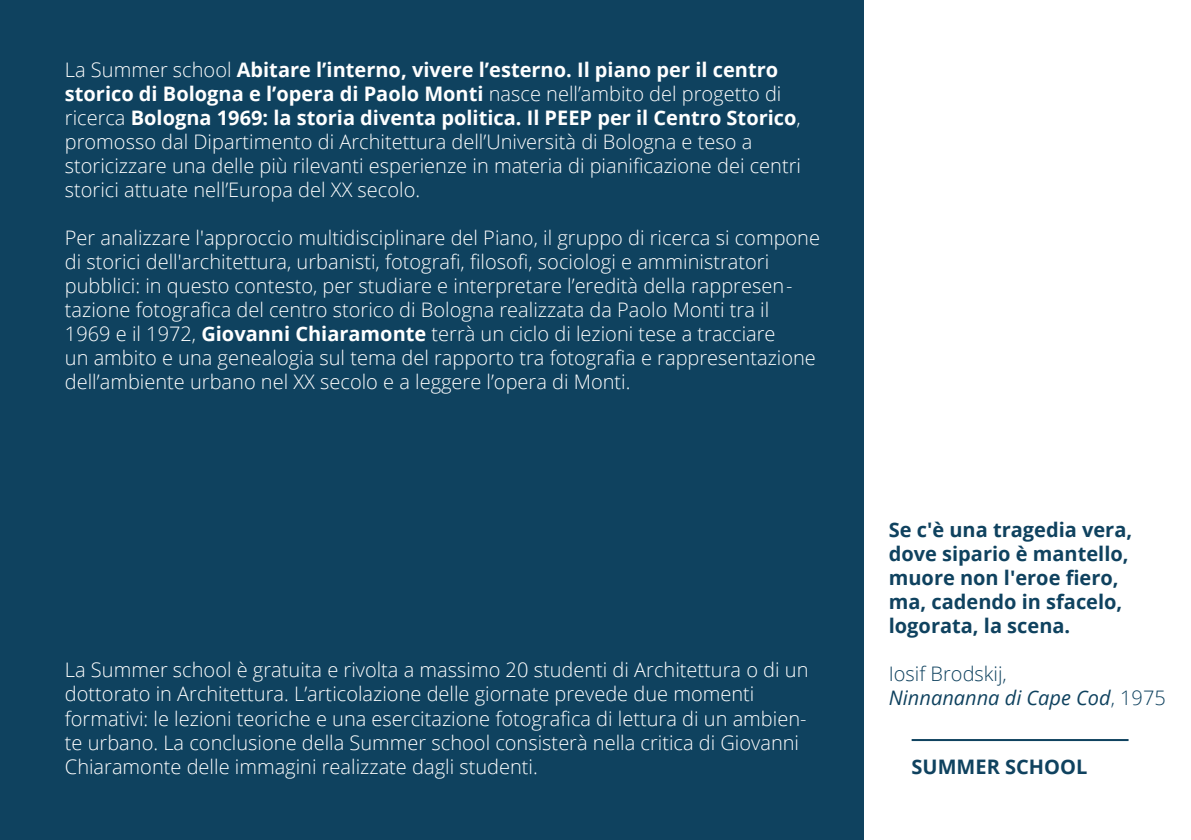
<style>
.page{position:relative;width:1191px;height:840px;background:#fff}
.page>*{position:absolute;margin:0;border:0;box-sizing:border-box;transform-origin:0 0}
.t1{font:300 20px/24px "Open Sans";color:#fff}
.t2{font:700 20px/24px "Open Sans";color:#0f425f}
.t3{font:300 20px/24px "Open Sans";color:#0f425f}
.s1{font-weight:700}
.s2{font-weight:400;font-style:italic}
</style>
<div class="page">
<div style="left:0;top:0;width:863px;height:839px;background:#0f425f"></div>
<hr style="left:911px;top:738px;width:217px;height:2px;background:#0f425f">
<p class="t1" style="left:65px;top:57px;width:737px">La Summer school <span class="s1">Abitare l’interno, vivere l’esterno. Il piano per il centro storico di Bologna e l’opera di Paolo Monti</span> nasce nell’ambito del progetto di ricerca <span class="s1">Bologna 1969: la storia diventa politica. Il PEEP per il Centro Storico</span>, promosso dal Dipartimento di Architettura dell’Università di Bologna e teso a storicizzare una delle più rilevanti esperienze in materia di pianificazione dei centri storici attuate nell’Europa del XX secolo.</p>
<p class="t1" style="left:65px;top:225px;width:756px">Per analizzare l'approccio multidisciplinare del Piano, il gruppo di ricerca si compone di storici dell'architettura, urbanisti, fotografi, filosofi, sociologi e amministratori pubblici: in questo contesto, per studiare e interpretare l’eredità della rappresen&shy;tazione fotografica del centro storico di Bologna realizzata da Paolo Monti tra il<br>1969 e il 1972, <span class="s1">Giovanni Chiaramonte</span> terrà un ciclo di lezioni tese a tracciare<br>un ambito e una genealogia sul tema del rapporto tra fotografia e rappresentazione dell’ambiente urbano nel XX secolo e a leggere l’opera di Monti.</p>
<p class="t1" style="left:65px;top:657px;width:745px">La Summer school è gratuita e rivolta a massimo 20 studenti di Architettura o di un dottorato in Architettura. L’articolazione delle giornate prevede due momenti formativi: le lezioni teoriche e una esercitazione fotografica di lettura di un ambien&shy;te urbano. La conclusione della Summer school consisterà nella critica di Giovanni Chiaramonte delle immagini realizzate dagli studenti.</p>
<p class="t2" style="left:888px;top:516px;width:245px">Se c'è una tragedia vera, dove sipario è mantello, muore non l'eroe fiero, ma, cadendo in sfacelo, logorata, la scena.</p>
<p class="t3" style="left:888px;top:660px;width:278px">Iosif Brodskij,<br><span class="s2">Ninnananna di Cape Cod</span>, 1975</p>
<p class="t2" style="left:911px;top:753px;width:177px">SUMMER SCHOOL</p>
</div>
